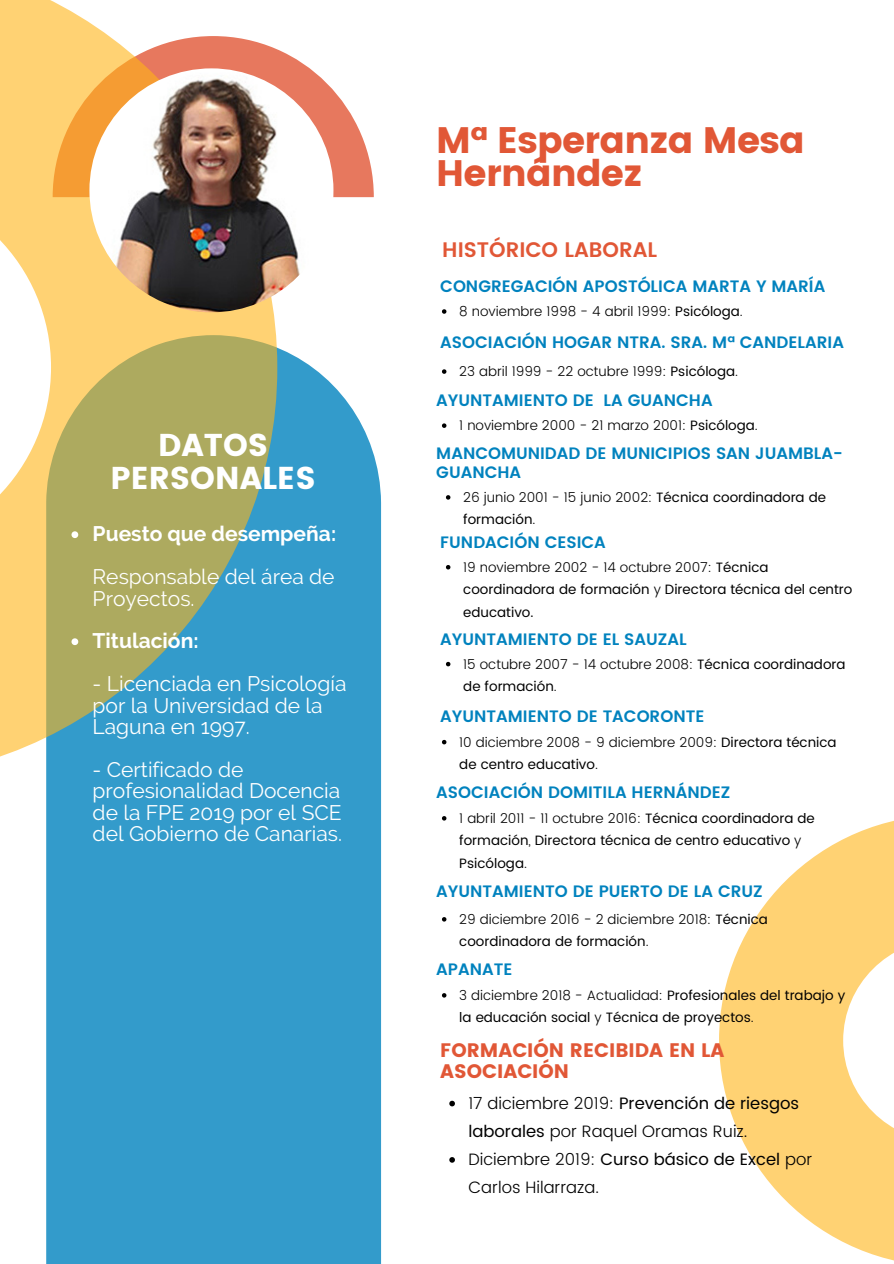
<style>
.page{position:relative;width:894px;height:1264px;background:#fff}
.page>*{position:absolute;margin:0;border:0;box-sizing:border-box;transform-origin:0 0}
.t1{font:36.75px/32.7px "Poppins";letter-spacing:-.02em;color:#e15736}
.t2{font:31.5px/33.8px "Poppins";color:#fff;text-align:center}
.t3{font:21px/21.5px "Raleway";color:#fff}
.t4{font:700 21px "Raleway";color:#fff}
.t5{font:600 21px "Poppins";color:#e15736}
.t6{font:19.5px/21.5px "Poppins";color:#e15736}
.t7{font:600 16.5px/19.2px "Poppins";color:#0082be}
.t8{font:300 16.5px/28.2px "Poppins";color:#000}
.t9{font:13.5px/22.5px "Poppins";color:#000}
.t10{font:300 13.5px/22.5px "Poppins";color:#000}
.s1{font-weight:400}
.s2{font-weight:300}
</style>
<div class="page">
<div style="left:46px;top:348px;width:335px;height:915px;background:#339bcb"></div>
<svg style="left:278px;top:49px;width:96px;height:148px;fill:#e7785e"></svg>
<svg style="left:0;top:0;width:278px;height:778px;background:#baba89"></svg>
<svg style="left:719px;top:821px;width:174px;height:440px;fill:#ffd273"></svg>
<img style="left:89px;top:68px;width:244px;height:244px;border-radius:50%">
<svg style="left:71px;top:531px;width:7px;height:7px"></svg>
<svg style="left:71px;top:638px;width:7px;height:7px"></svg>
<svg style="left:449px;top:1100px;width:6px;height:6px"></svg>
<svg style="left:449px;top:1157px;width:6px;height:5px"></svg>
<svg style="left:442px;top:309px;width:4px;height:5px"></svg>
<svg style="left:442px;top:369px;width:4px;height:5px"></svg>
<svg style="left:442px;top:423px;width:4px;height:5px"></svg>
<svg style="left:446px;top:495px;width:4px;height:4px"></svg>
<svg style="left:446px;top:565px;width:4px;height:4px"></svg>
<svg style="left:446px;top:662px;width:4px;height:4px"></svg>
<svg style="left:442px;top:740px;width:4px;height:4px"></svg>
<svg style="left:442px;top:816px;width:4px;height:4px"></svg>
<svg style="left:442px;top:917px;width:4px;height:4px"></svg>
<svg style="left:442px;top:993px;width:4px;height:4px"></svg>
<h2 class="t2" style="left:111px;top:428px;width:206px">DATOS<br>PERSONALES</h2>
<h3 class="t4" style="left:93px;top:521px;width:245px">Puesto que desempeña:</h3>
<h3 class="t3" style="left:93px;top:566px;width:243px">Responsable del área de<br>Proyectos.</h3>
<h3 class="t4" style="left:93px;top:628px;width:107px">Titulación:</h3>
<h3 class="t3" style="left:93px;top:673px;width:255px">- Licenciada en Psicología por la Universidad de la<br>Laguna en 1997.</h3>
<h3 class="t3" style="left:93px;top:758px;width:251px">- Certificado de profesionalidad Docencia de la FPE 2019 por el SCE del Gobierno de Canarias.</h3>
<h1 class="t1" style="left:436px;top:124px;width:370px">Mª Esperanza Mesa<br>Hernández</h1>
<h3 class="t5" style="left:442px;top:238px;width:216px">HISTÓRICO LABORAL</h3>
<p class="t7" style="left:440px;top:277px;width:386px">CONGREGACIÓN APOSTÓLICA MARTA Y MARÍA</p>
<p class="t10" style="left:459px;top:300px;width:285px">8 noviembre 1998 - 4 abril 1999: <span class="s1">Psicóloga</span>.</p>
<p class="t7" style="left:440px;top:332px;width:405px">ASOCIACIÓN HOGAR NTRA. SRA. Mª CANDELARIA</p>
<p class="t10" style="left:459px;top:360px;width:280px">23 abril 1999 - 22 octubre 1999: <span class="s1">Psicóloga</span>.</p>
<p class="t7" style="left:436px;top:391px;width:278px">AYUNTAMIENTO DE LA GUANCHA</p>
<p class="t10" style="left:459px;top:414px;width:300px">1 noviembre 2000 - 21 marzo 2001: <span class="s1">Psicóloga</span>.</p>
<p class="t7" style="left:436px;top:443px;width:408px">MANCOMUNIDAD DE MUNICIPIOS SAN JUAMBLA-<br>GUANCHA</p>
<p class="t9" style="left:463px;top:486px;width:364px"><span class="s2">26 junio 2001 - 15 junio 2002:</span> Técnica coordinadora de formación<span class="s2">.</span></p>
<p class="t7" style="left:440px;top:532px;width:167px">FUNDACIÓN CESICA</p>
<p class="t9" style="left:463px;top:556px;width:390px"><span class="s2">19 noviembre 2002 - 14 octubre 2007:</span> Técnica coordinadora de formación <span class="s2">y</span> Directora técnica del centro educativo.</p>
<p class="t7" style="left:440px;top:629px;width:248px">AYUNTAMIENTO DE EL SAUZAL</p>
<p class="t9" style="left:463px;top:652px;width:384px"><span class="s2">15 octubre 2007 - 14 octubre 2008:</span> Técnica coordinadora de formación<span class="s2">.</span></p>
<p class="t7" style="left:440px;top:707px;width:265px">AYUNTAMIENTO DE TACORONTE</p>
<p class="t9" style="left:459px;top:730px;width:379px"><span class="s2">10 diciembre 2008 - 9 diciembre 2009:</span> Directora técnica de centro educativo<span class="s2">.</span></p>
<p class="t7" style="left:436px;top:783px;width:295px">ASOCIACIÓN DOMITILA HERNÁNDEZ</p>
<p class="t9" style="left:459px;top:807px;width:357px"><span class="s2">1 abril 2011 - 11 octubre 2016:</span> Técnica coordinadora de formación<span class="s2">,</span> Directora técnica de centro educativo <span class="s2">y<br></span>Psicóloga<span class="s2">.</span></p>
<p class="t7" style="left:436px;top:881px;width:328px">AYUNTAMIENTO DE PUERTO DE LA CRUZ</p>
<p class="t10" style="left:459px;top:907px;width:310px">29 diciembre 2016 - 2 diciembre 2018: <span class="s1">Técnica coordinadora de formación</span>.</p>
<p class="t7" style="left:436px;top:959px;width:78px">APANATE</p>
<p class="t9" style="left:459px;top:983px;width:387px"><span class="s2">3 diciembre 2018 - Actualidad:</span> Profesionales del trabajo y la educación social <span class="s2">y</span> Técnica de proyectos<span class="s2">.</span></p>
<h3 class="t6" style="left:440px;top:1039px;width:285px">FORMACIÓN RECIBIDA EN LA<br>ASOCIACIÓN</h3>
<p class="t8" style="left:468px;top:1088px;width:345px">17 diciembre 2019: <span class="s1">Prevención de riesgos laborales</span> por Raquel Oramas Ruiz.<br>Diciembre 2019: <span class="s1">Curso básico de Excel</span> por Carlos Hilarraza.</p>
</div>
